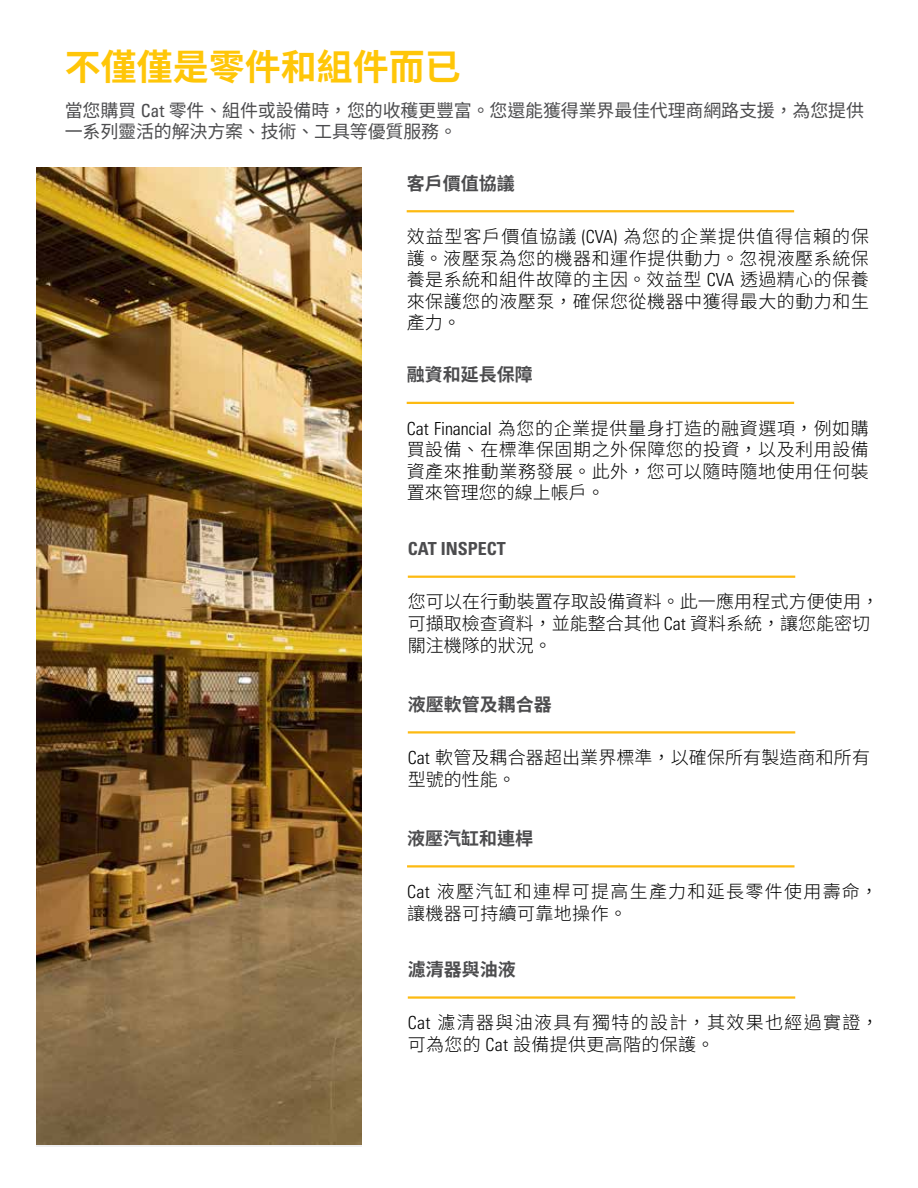
<style>
.page{position:relative;width:918px;height:1188px;background:#fff}
.page>*{position:absolute;margin:0;border:0;box-sizing:border-box;transform-origin:0 0}
.t1{font:700 36px "Noto Sans CJ Ktc";color:#ffc608}
.t2{font:300 18px/21.6px "Noto Sans CJ Ktc";letter-spacing:.025em;color:#000;text-align:justify}
.t3{font:18px/21.6px "Noto Sans CJ Ktc";letter-spacing:-.01em;color:#4c4c4e}
.t4{font:300 18px/21.6px "Noto Sans CJ Ktc";color:#000}
.t5{font:300 18px/21.6px "Noto Sans CJ Ktc";letter-spacing:.075em;color:#000}
.t6{font:300 18px/21.6px "Noto Sans CJ Ktc";letter-spacing:.07em;color:#000}
.t7{font:700 18px "Noto Sans CJ Ktc";color:#4c4c4e}
.t8{font:300 18px/21.6px "Noto Sans CJ Ktc";letter-spacing:.005em;color:#000}
.t9{font:700 condensed 18px "Univers LT Std";color:#4c4c4e}
.s1{font-family:"Univers LT Std";font-stretch:condensed}
</style>
<div class="page">
<img style="left:37px;top:167px;width:325px;height:978px">
<hr style="left:407px;top:210px;width:387px;height:2px;background:#fdba11">
<hr style="left:407px;top:402px;width:387px;height:2px;background:#fdba11">
<hr style="left:408px;top:576px;width:387px;height:2px;background:#fdba11">
<hr style="left:408px;top:731px;width:387px;height:3px;background:#fdba11">
<hr style="left:408px;top:996px;width:387px;height:3px;background:#fdba11">
<hr style="left:407px;top:865px;width:388px;height:3px;background:#fdba11">
<h1 class="t1" style="left:65px;top:47px;width:398px">不僅僅是零件和組件而已</h1>
<p class="t3" style="left:65px;top:100px;width:801px">當您購買 <span class="s1">Cat</span> 零件、組件或設備時，您的收穫更豐富。您還能獲得業界最佳代理商網路支援，為您提供一系列靈活的解決方案、技術、工具等優質服務。</p>
<p class="t7" style="left:407px;top:173px;width:109px">客戶價值協議</p>
<p class="t2" style="left:407px;top:226px;width:464px">效益型客戶價值協議 <span class="s1">(CVA)</span> 為您的企業提供值得信賴的保護。液壓泵為您的機器和運作提供動力。忽視液壓系統保養是系統和組件故障的主因。效益型 <span class="s1">CVA</span> 透過精心的保養來保護您的液壓泵，確保您從機器中獲得最大的動力和生產力。</p>
<p class="t7" style="left:407px;top:365px;width:127px">融資和延長保障</p>
<p class="t2" style="left:407px;top:418px;width:464px"><span class="s1">Cat Financial</span> 為您的企業提供量身打造的融資選項，例如購買設備、在標準保固期之外保障您的投資，以及利用設備資產來推動業務發展。此外，您可以隨時隨地使用任何裝置來管理您的線上帳戶。</p>
<p class="t9" style="left:408px;top:538px;width:99px">CAT INSPECT</p>
<p class="t4" style="left:408px;top:591px;width:473px">您可以在行動裝置存取設備資料。此一應用程式方便使用，可擷取檢查資料，並能整合其他 <span class="s1">Cat</span> 資料系統，讓您能密切關注機隊的狀況。</p>
<p class="t7" style="left:408px;top:694px;width:145px">液壓軟管及耦合器</p>
<p class="t8" style="left:408px;top:747px;width:464px"><span class="s1">Cat</span> 軟管及耦合器超出業界標準，以確保所有製造商和所有型號的性能。</p>
<p class="t7" style="left:407px;top:828px;width:127px">液壓汽缸和連桿</p>
<p class="t6" style="left:407px;top:881px;width:473px"><span class="s1">Cat</span> 液壓汽缸和連桿可提高生產力和延長零件使用壽命，讓機器可持續可靠地操作。</p>
<p class="t7" style="left:408px;top:959px;width:109px">濾清器與油液</p>
<p class="t5" style="left:408px;top:1012px;width:473px"><span class="s1">Cat</span> 濾清器與油液具有獨特的設計，其效果也經過實證，可為您的 <span class="s1">Cat</span> 設備提供更高階的保護。</p>
</div>
